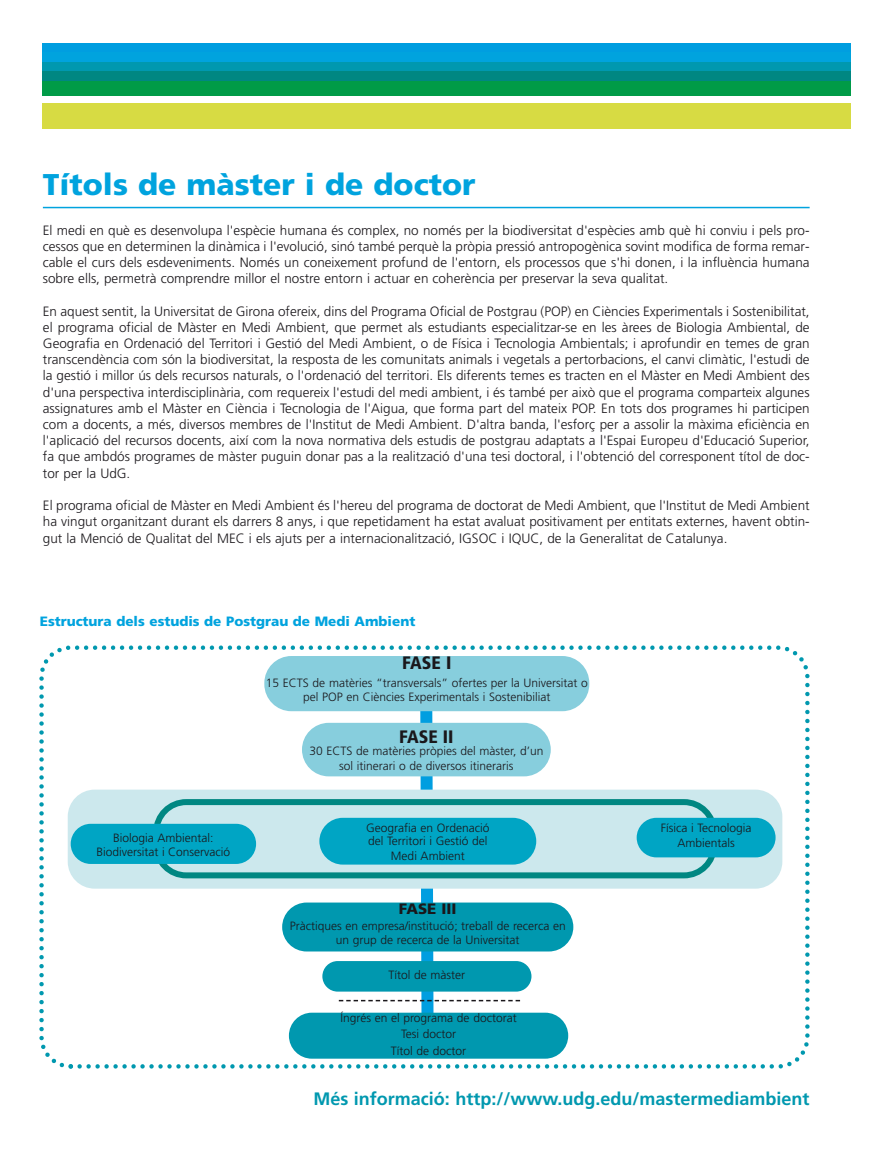
<style>
.page{position:relative;width:894px;height:1149px;background:#fff}
.page>*{position:absolute;margin:0;border:0;box-sizing:border-box;transform-origin:0 0}
.t1{font:900 30px "Frutiger LT";color:#00a3de}
.t2{font:700 18px "Frutiger LT";color:#0098af}
.t3{font:900 condensed 18px "Frutiger LT";color:#1a171b}
.t4{font:900 15px "Frutiger LT";color:#1a171b}
.t5{font:300 13.5px/16.2px "Frutiger LT";color:#1a171b;text-align:justify}
.t6{font:900 13.5px "Frutiger LT";color:#00a3de}
.t7{font:300 12px/14.4px "Frutiger LT";color:#1a171b;text-align:center}
</style>
<div class="page">
<svg style="left:39px;top:645px;width:771px;height:424px"></svg>
<svg style="left:69px;top:1064px;width:4px;height:4px"></svg>
<div style="left:43px;top:43px;width:808px;height:14px;background:#009ee0"></div>
<div style="left:43px;top:52px;width:808px;height:15px;background:#00a3de"></div>
<div style="left:43px;top:62px;width:808px;height:15px;background:#0098af"></div>
<div style="left:43px;top:72px;width:808px;height:14px;background:#008782"></div>
<div style="left:43px;top:81px;width:808px;height:15px;background:#009b47"></div>
<div style="left:43px;top:103px;width:808px;height:26px;background:#d7db43"></div>
<div style="left:68px;top:789px;width:714px;height:99px;background:#cce8ed;border-radius:27px"></div>
<svg style="left:153px;top:799px;width:564px;height:79px"></svg>
<div style="left:302px;top:723px;width:249px;height:53px;background:#87cedd;border-radius:27px"></div>
<div style="left:264px;top:656px;width:325px;height:55px;background:#87cedd;border-radius:27px"></div>
<div style="left:319px;top:818px;width:217px;height:46px;background:#00a5c4;border-radius:23px"></div>
<div style="left:636px;top:818px;width:139px;height:39px;background:#00a5c4;border-radius:20px"></div>
<div style="left:71px;top:824px;width:185px;height:40px;background:#00a5c4;border-radius:20px"></div>
<div style="left:282px;top:902px;width:291px;height:49px;background:#0098af;border-radius:24px"></div>
<div style="left:322px;top:961px;width:209px;height:30px;background:#0098af;border-radius:15px"></div>
<div style="left:289px;top:1012px;width:279px;height:46px;background:#0098af;border-radius:23px"></div>
<svg style="left:339px;top:711px;width:181px;height:302px"></svg>
<hr style="left:43px;top:207px;width:766px;height:1px;background:#00a3de">
<h1 class="t1" style="left:43px;top:172px;width:434px">Títols de màster i de doctor</h1>
<p class="t5" style="left:43px;top:223px;width:768px">El medi en què es desenvolupa l'espècie humana és complex, no només per la biodiversitat d'espècies amb què hi conviu i pels pro&shy;cessos que en determinen la dinàmica i l'evolució, sinó també perquè la pròpia pressió antropogènica sovint modifica de forma remar&shy;cable el curs dels esdeveniments. Només un coneixement profund de l'entorn, els processos que s'hi donen, i la influència humana sobre ells, permetrà comprendre millor el nostre entorn i actuar en coherència per preservar la seva qualitat.</p>
<p class="t5" style="left:43px;top:304px;width:768px">En aquest sentit, la Universitat de Girona ofereix, dins del Programa Oficial de Postgrau (POP) en Ciències Experimentals i Sostenibilitat, el programa oficial de Màster en Medi Ambient, que permet als estudiants especialitzar-se en les àrees de Biologia Ambiental, de Geografia en Ordenació del Territori i Gestió del Medi Ambient, o de Física i Tecnologia Ambientals; i aprofundir en temes de gran transcendència com són la biodiversitat, la resposta de les comunitats animals i vegetals a pertorbacions, el canvi climàtic, l'estudi de la gestió i millor ús dels recursos naturals, o l'ordenació del territori. Els diferents temes es tracten en el Màster en Medi Ambient des d'una perspectiva interdisciplinària, com requereix l'estudi del medi ambient, i és també per això que el programa comparteix algunes assignatures amb el Màster en Ciència i Tecnologia de l'Aigua, que forma part del mateix POP. En tots dos programes hi participen com a docents, a més, diversos membres de l'Institut de Medi Ambient. D'altra banda, l'esforç per a assolir la màxima eficiència en l'aplicació del recursos docents, així com la nova normativa dels estudis de postgrau adaptats a l'Espai Europeu d'Educació Superior, fa que ambdós programes de màster puguin donar pas a la realització d'una tesi doctoral, i l'obtenció del corresponent títol de doc&shy;tor per la UdG.</p>
<p class="t5" style="left:43px;top:498px;width:768px">El programa oficial de Màster en Medi Ambient és l'hereu del programa de doctorat de Medi Ambient, que l'Institut de Medi Ambient ha vingut organitzant durant els darrers 8 anys, i que repetidament ha estat avaluat positivament per entitats externes, havent obtin&shy;gut la Menció de Qualitat del MEC i els ajuts per a internacionalització, IGSOC i IQUC, de la Generalitat de Catalunya.</p>
<p class="t6" style="left:40px;top:615px;width:377px">Estructura dels estudis de Postgrau de Medi Ambient</p>
<h2 class="t3" style="left:402px;top:656px;width:51px">FASE I</h2>
<p class="t7" style="left:266px;top:676px;width:323px">15 ECTS de matèries “transversals” ofertes per la Universitat o pel POP en Ciències Experimentals i Sostenibiliat</p>
<p class="t7" style="left:97px;top:831px;width:135px">Biologia Ambiental:<br>Biodiversitat i Conservació</p>
<h2 class="t3" style="left:399px;top:730px;width:56px">FASE II</h2>
<p class="t7" style="left:309px;top:745px;width:235px">30 ECTS de matèries pròpies del màster, d’un sol itinerari o de diversos itineraris</p>
<p class="t7" style="left:366px;top:822px;width:125px;line-height:13.5px;text-align:left">Geografia en Ordenació del Territori i Gestió del</p>
<p class="t7" style="left:391px;top:850px;width:75px">Medi Ambient</p>
<p class="t4" style="left:399px;top:902px;width:59px">FASE III</p>
<p class="t7" style="left:290px;top:919px;width:277px">Pràctiques en empresa/institució; treball de recerca en un grup de recerca de la Universitat</p>
<p class="t7" style="left:388px;top:969px;width:78px">Títol de màster</p>
<p class="t7" style="left:340px;top:1010px;width:178px;line-height:16.5px">Íngrés en el programa de doctorat<br>Tesi doctor<br>Títol de doctor</p>
<p class="t7" style="left:660px;top:822px;width:92px">Física i Tecnologia<br>Ambientals</p>
<h2 class="t2" style="left:313px;top:1091px;width:497px">Més informació: http://www.udg.edu/mastermediambient</h2>
</div>
